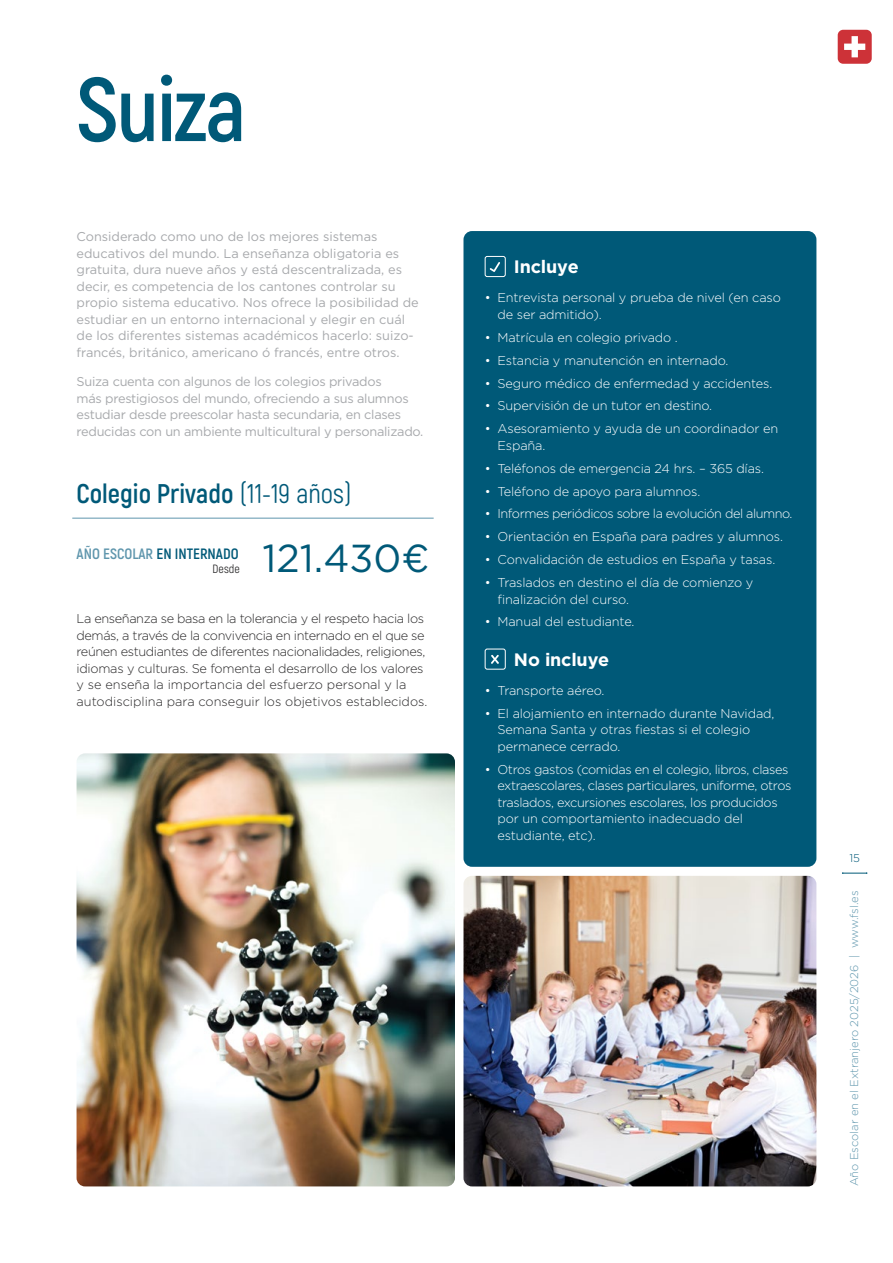
<style>
.page{position:relative;width:893px;height:1263px;background:#fff}
.page>*{position:absolute;margin:0;border:0;box-sizing:border-box;transform-origin:0 0}
.t1{font:700 90px "Akrobat";letter-spacing:-.02em;color:#005978}
.t2{font:39px "Gotham";color:#005978}
.t3{font:700 27px "Akrobat";color:#005978}
.t4{font:700 18px "Gotham";letter-spacing:-.01em;color:#fff}
.t5{font:700 15px "Akrobat";color:#005978}
.t6{font:300 12.75px/16.5px "Gotham";letter-spacing:-.01em;color:#fff}
.t7{font:12.75px/16.5px "Gotham";color:#a7a9ac}
.t8{font:300 12.75px/16.5px "Gotham";letter-spacing:-.03em;color:#292829}
.t9{font:300 12.75px/16.5px "Gotham";letter-spacing:-.03em;color:#fff}
.t10{font:12.75px/16.5px "Gotham";letter-spacing:-.02em;color:#a7a9ac}
.t11{font:300 12.75px "Gotham";letter-spacing:-.035em;color:#fff}
.t12{font:12px "Akrobat";color:#292829}
.t13{font:300 11.25px "Gotham";color:#5f96ad}
.t14{font:300 11.25px "Gotham";color:#005978}
.s1{font-weight:400}
.s2{color:#5f96ad}
</style>
<div class="page">
<svg style="left:842px;top:872px;width:25px;height:2px"></svg>
<hr style="left:72px;top:518px;width:362px;height:1px;background:#5f96ad">
<div style="left:463px;top:231px;width:353px;height:636px;background:#005978;border-radius:9px"></div>
<svg style="left:490px;top:262px;width:10px;height:10px"></svg>
<div style="left:485px;top:256px;width:21px;height:21px;border:1px solid #fff;border-radius:2px"></div>
<svg style="left:491px;top:655px;width:8px;height:9px"></svg>
<div style="left:485px;top:649px;width:21px;height:20px;border:1px solid #fff;border-radius:2px"></div>
<img style="left:77px;top:753px;width:378px;height:433px">
<img style="left:463px;top:876px;width:353px;height:310px">
<div style="left:838px;top:30px;width:34px;height:34px;background:#cd3238;border-radius:5px"></div>
<svg style="left:844px;top:36px;width:21px;height:21px"></svg>
<h1 class="t1" style="left:77px;top:54px;width:171px">Suiza</h1>
<p class="t7" style="left:77px;top:228px;width:344px">Considerado como uno de los mejores sistemas educativos del mundo. La enseñanza obligatoria es gratuita, dura nueve años y está descentralizada, es decir, es competencia de los cantones controlar su propio sistema educativo. Nos ofrece la posibilidad de estudiar en un entorno internacional y elegir en cuál de los diferentes sistemas académicos hacerlo: suizo&shy;francés, británico, americano ó francés, entre otros.</p>
<p class="t10" style="left:77px;top:373px;width:348px">Suiza cuenta con algunos de los colegios privados<br>más prestigiosos del mundo, ofreciendo a sus alumnos estudiar desde preescolar hasta secundaria, en clases reducidas con un ambiente multicultural y personalizado.</p>
<h3 class="t3" style="left:77px;top:477px;width:277px">Colegio Privado <span class="s1">(11-19 años)</span></h3>
<p class="t5" style="left:77px;top:545px;width:164px"><span class="s2">AÑO ESCOLAR</span> EN INTERNADO</p>
<p class="t12" style="left:213px;top:561px;width:29px">Desde</p>
<h2 class="t2" style="left:263px;top:533px;width:168px">121.430€</h2>
<p class="t8" style="left:77px;top:610px;width:352px">La enseñanza se basa en la tolerancia y el respeto hacia los demás, a través de la convivencia en internado en el que se reúnen estudiantes de diferentes nacionalidades, religiones, idiomas y culturas. Se fomenta el desarrollo de los valores y se enseña la importancia del esfuerzo personal y la autodisciplina para conseguir los objetivos establecidos.</p>
<h3 class="t4" style="left:514px;top:255px;width:66px">Incluye</h3>
<p class="t6" style="left:497px;top:289px;width:285px;text-indent:-13px">• Entrevista personal y prueba de nivel (en caso de ser admitido).</p>
<p class="t6" style="left:485px;top:329px;width:195px">• Matrícula en colegio privado .</p>
<p class="t6" style="left:485px;top:352px;width:245px">• Estancia y manutención en internado.</p>
<p class="t6" style="left:485px;top:374px;width:289px">• Seguro médico de enfermedad y accidentes.</p>
<p class="t6" style="left:485px;top:397px;width:229px">• Supervisión de un tutor en destino.</p>
<p class="t6" style="left:497px;top:420px;width:282px;text-indent:-13px">• Asesoramiento y ayuda de un coordinador en<br>España.</p>
<p class="t6" style="left:485px;top:460px;width:281px">• Teléfonos de emergencia 24 hrs. – 365 días.</p>
<p class="t6" style="left:485px;top:482px;width:217px">• Teléfono de apoyo para alumnos.</p>
<p class="t11" style="left:485px;top:506px;width:309px">• Informes periódicos sobre la evolución del alumno.</p>
<p class="t6" style="left:485px;top:528px;width:300px">• Orientación en España para padres y alumnos.</p>
<p class="t6" style="left:485px;top:551px;width:292px">• Convalidación de estudios en España y tasas.</p>
<p class="t6" style="left:497px;top:574px;width:257px;text-indent:-13px">• Traslados en destino el día de comienzo y finalización del curso.</p>
<p class="t6" style="left:485px;top:613px;width:151px">• Manual del estudiante.</p>
<h3 class="t4" style="left:514px;top:647px;width:97px">No incluye</h3>
<p class="t6" style="left:485px;top:682px;width:121px">• Transporte aéreo.</p>
<p class="t6" style="left:497px;top:705px;width:278px;text-indent:-13px">• El alojamiento en internado durante Navidad,<br>Semana Santa y otras fiestas si el colegio permanece cerrado.</p>
<p class="t9" style="left:497px;top:761px;width:295px;text-indent:-13px">• Otros gastos (comidas en el colegio, libros, clases extraescolares, clases particulares, uniforme, otros traslados, excursiones escolares, los producidos por un comportamiento inadecuado del estudiante, etc).</p>
<p class="t14" style="left:849px;top:851px;width:12px">15</p>
<p class="t13" style="left:847px;top:1186px;width:297px;rotate:-90deg">Año Escolar en el Extranjero 2025/2026 | www.fsl.es</p>
</div>
